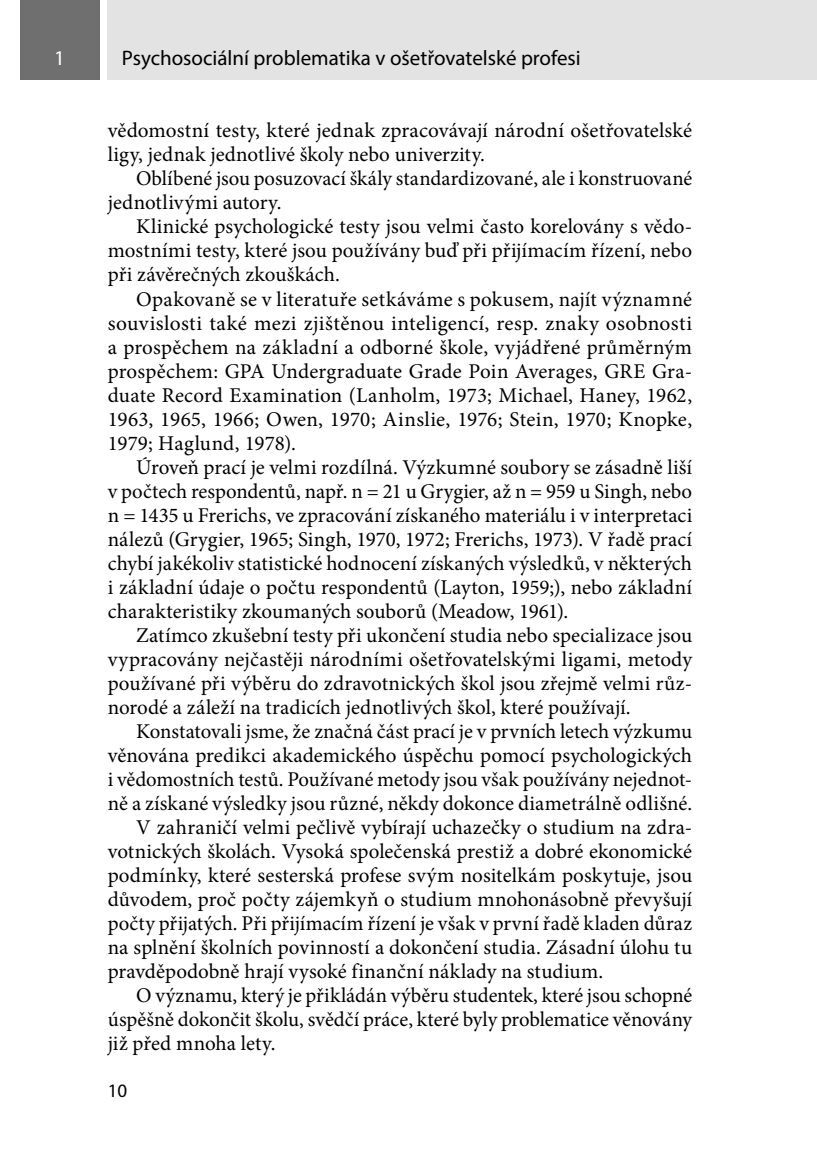
<style>
.page{position:relative;width:817px;height:1174px;background:#fff}
.page>*{position:absolute;margin:0;border:0;box-sizing:border-box;transform-origin:0 0}
._3_zakladni_s_odrazk{font:21px/24px "Minion Pro";color:#000;text-align:justify}
._2_zakladni_bez_odr{font:21px/24px "Minion Pro";letter-spacing:.005em;color:#000}
.t1{font:21px "Myriad Pro";color:#000}
.t2{font:21px "Myriad Pro";color:#fff}
._14__Stranova_cislic{font:19px "Myriad Pro";color:#000}
</style>
<div class="page">
<div style="left:108px;top:0;width:708px;height:79px;background:#e3e3e3"></div>
<div style="left:20px;top:0;width:79px;height:79px;background:#706f6f"></div>
<p class="t2" style="left:54px;top:45px;width:12px">1</p>
<p class="t1" style="left:122px;top:45px;width:460px">Psychosociální problematika v ošetřovatelské profesi</p>
<p class="_2_zakladni_bez_odr" style="left:108px;top:119px;width:585px">vědomostní testy, které jednak zpracovávají národní ošetřovatelské ligy, jednak jednotlivé školy nebo univerzity.</p>
<p class="_3_zakladni_s_odrazk" style="left:108px;top:167px;width:585px;text-indent:28px">Oblíbené jsou posuzovací škály standardizované, ale i konstruované jednotlivými autory.</p>
<p class="_3_zakladni_s_odrazk" style="left:108px;top:215px;width:585px;text-indent:28px">Klinické psychologické testy jsou velmi často korelovány s vědo&shy;mostními testy, které jsou používány buď při přijímacím řízení, nebo při závěrečných zkouškách.</p>
<p class="_3_zakladni_s_odrazk" style="left:108px;top:287px;width:585px;text-indent:28px">Opakovaně se v literatuře setkáváme s pokusem, najít významné souvislosti také mezi zjištěnou inteligencí, resp. znaky osobnosti a prospěchem na základní a odborné škole, vyjádřené průměrným prospěchem: GPA Undergraduate Grade Poin Averages, GRE Gra&shy;duate Record Examination (Lanholm, 1973; Michael, Haney, 1962, 1963, 1965, 1966; Owen, 1970; Ainslie, 1976; Stein, 1970; Knopke, 1979; Haglund, 1978).</p>
<p class="_3_zakladni_s_odrazk" style="left:108px;top:455px;width:586px;text-indent:28px">Úroveň prací je velmi rozdílná. Výzkumné soubory se zásadně liší v počtech respondentů, např. n = 21 u Grygier, až n = 959 u Singh, nebo n = 1435 u Frerichs, ve zpracování získaného materiálu i v interpretaci nálezů (Grygier, 1965; Singh, 1970, 1972; Frerichs, 1973). V řadě prací chybí jakékoliv statistické hodnocení získaných výsledků, v některých i základní údaje o počtu respondentů (Layton, 1959;), nebo základní charakteristiky zkoumaných souborů (Meadow, 1961).</p>
<p class="_3_zakladni_s_odrazk" style="left:108px;top:623px;width:585px;text-indent:28px">Zatímco zkušební testy při ukončení studia nebo specializace jsou vypracovány nejčastěji národními ošetřovatelskými ligami, metody používané při výběru do zdravotnických škol jsou zřejmě velmi růz&shy;norodé a záleží na tradicích jednotlivých škol, které používají.</p>
<p class="_3_zakladni_s_odrazk" style="left:108px;top:719px;width:585px;text-indent:28px">Konstatovali jsme, že značná část prací je v prvních letech výzkumu věnována predikci akademického úspěchu pomocí psychologických i vědomostních testů. Používané metody jsou však používány nejednot&shy;ně a získané výsledky jsou různé, někdy dokonce diametrálně odlišné.</p>
<p class="_3_zakladni_s_odrazk" style="left:108px;top:815px;width:585px;text-indent:28px">V zahraničí velmi pečlivě vybírají uchazečky o studium na zdra&shy;votnických školách. Vysoká společenská prestiž a dobré ekonomické podmínky, které sesterská profese svým nositelkám poskytuje, jsou důvodem, proč počty zájemkyň o studium mnohonásobně převyšují počty přijatých. Při přijímacím řízení je však v první řadě kladen důraz na splnění školních povinností a dokončení studia. Zásadní úlohu tu pravděpodobně hrají vysoké finanční náklady na studium.</p>
<p class="_3_zakladni_s_odrazk" style="left:108px;top:983px;width:585px;text-indent:28px">O významu, který je přikládán výběru studentek, které jsou schopné úspěšně dokončit školu, svědčí práce, které byly problematice věnovány již před mnoha lety.</p>
<p class="_14__Stranova_cislic" style="left:108px;top:1078px;width:21px">10</p>
</div>
